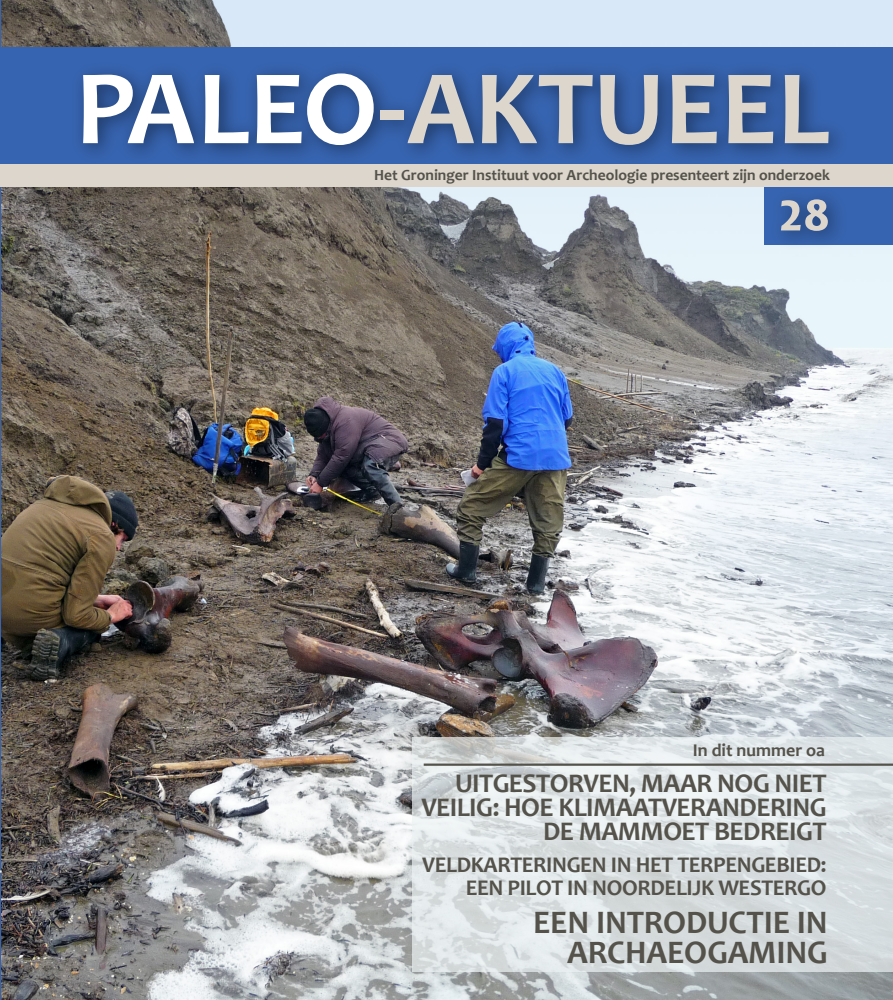
<style>
.page{position:relative;width:893px;height:1000px;background:#fff}
.page>*{position:absolute;margin:0;border:0;box-sizing:border-box;transform-origin:0 0}
.t1{font:700 107.1px "Candara";color:#dcd6cd}
.t2{font:700 87.3px "Candara";color:#dcd6cd}
.t3{font:700 33px/30px "Candara";letter-spacing:-.005em;color:#54524a;text-align:right}
.t4{font:700 27px/24px "Candara";letter-spacing:-.02em;color:#54524a;text-align:right}
.t5{font:700 22.5px/22.5px "Candara";letter-spacing:-.02em;color:#54524a;text-align:right}
.t6{font:700 18px "Candara";color:#54524a}
.t7{font:700 15.45px "Candara";color:#54524a}
.s1{color:#fff}
.s2{font-family:"Arial Narrow";font-weight:400}
</style>
<div class="page">
<img style="left:1px;top:0;width:892px;height:999px">
<div style="left:1px;top:47px;width:892px;height:118px;background:#3764b0"></div>
<div style="left:765px;top:187px;width:128px;height:57px;background:#3764b0"></div>
<hr style="left:0;top:0;width:1px;height:999px;background:#3764b0">
<img style="left:57px;top:33px;width:799px;height:170px">
<svg style="left:412px;top:736px;width:481px;height:234px;background:#dbe1e2"></svg>
<img style="left:760px;top:187px;width:100px;height:120px">
<div style="left:1px;top:165px;width:892px;height:22px;background:#dcd6cd"></div>
<hr style="left:424px;top:763px;width:469px;height:2px;background:#54524a">
<p class="t1" style="left:76px;top:41px;width:755px"><span class="s1">PALEO</span><span class="s2">-</span>AKTUEEL</p>
<p class="t7" style="left:374px;top:165px;width:457px">Het Groninger Instituut voor Archeologie presenteert zijn onderzoek</p>
<p class="t2" style="left:778px;top:173px;width:52px">²⁸</p>
<p class="t6" style="left:693px;top:739px;width:134px">In dit nummer oa</p>
<p class="t4" style="left:421px;top:770px;width:407px">UITGESTORVEN, MAAR NOG NIET<br>VEILIG: HOE KLIMAATVERANDERING<br>DE MAMMOET BEDREIGT</p>
<p class="t5" style="left:422px;top:853px;width:406px">VELDKARTERINGEN IN HET TERPENGEBIED:<br>EEN PILOT IN NOORDELIJK WESTERGO</p>
<p class="t3" style="left:533px;top:906px;width:296px">EEN INTRODUCTIE IN<br>ARCHAEOGAMING</p>
</div>
